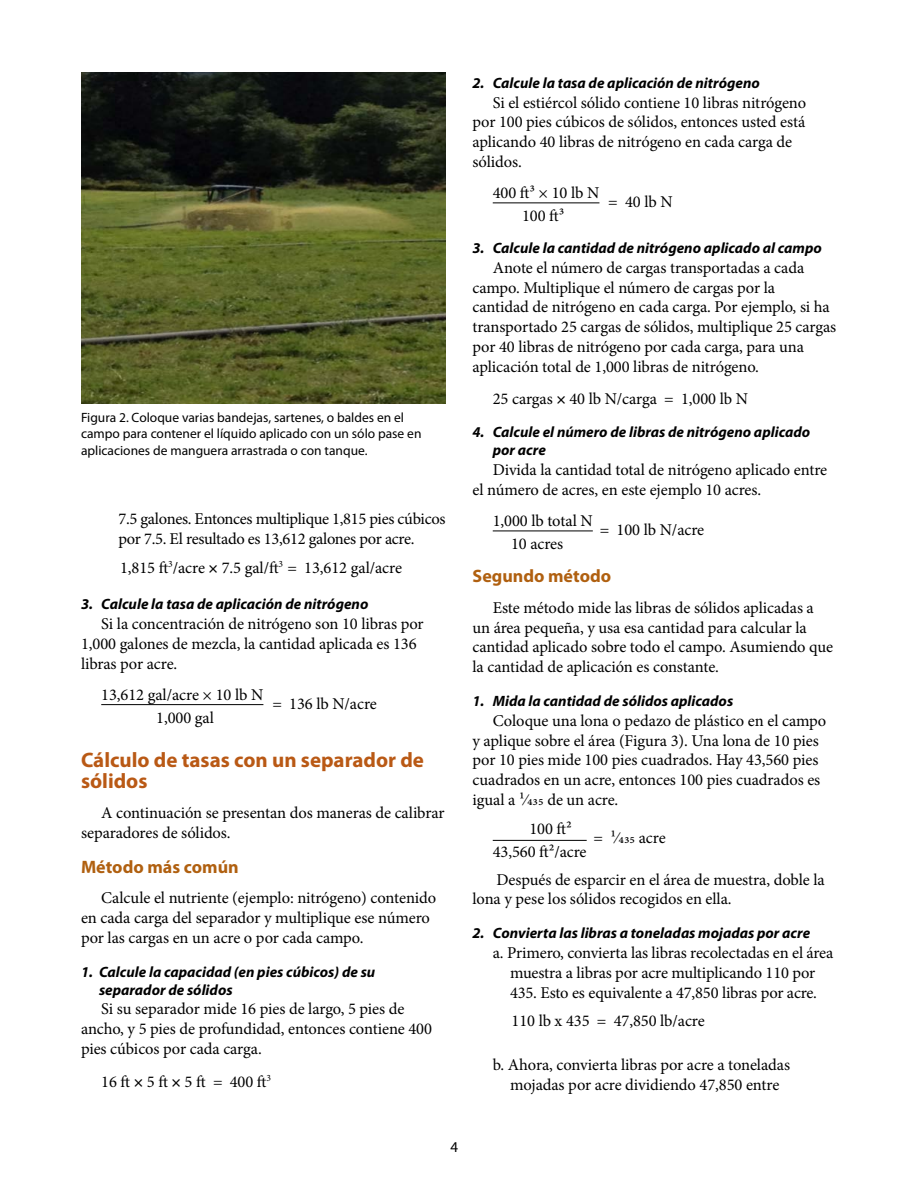
<style>
.page{position:relative;width:918px;height:1188px;background:#fff}
.page>*{position:absolute;margin:0;border:0;box-sizing:border-box;transform-origin:0 0}
.Subhead_1{font:700 21px/21px "Myriad Pro";color:#b95915}
.Subhead_2{font:700 18px "Myriad Pro";color:#b06010}
.Body_text{font:16.5px/19.8px "Minion Pro";letter-spacing:-.005em;color:#000}
.Hanging_indent_1{font:16.5px/19.8px "Minion Pro";letter-spacing:-.015em;color:#000;text-align:center}
.Line_equation{font:16.5px "Minion Pro";letter-spacing:-.005em;color:#000}
.Bottom_fraction__NO{font:16.5px "Minion Pro";letter-spacing:-.005em;color:#000}
.Top_fraction__Line{font:16.5px "Minion Pro";letter-spacing:-.005em;color:#000}
.Top_fraction__NO_Lin{font:16.5px "Minion Pro";letter-spacing:-.005em;color:#000}
.Bottom_fraction__Lin{font:16.5px "Minion Pro";color:#000}
.Subhead_3{font:italic 700 15px/18px "Myriad Pro";color:#000}
.t1{font:15px "Myriad Pro";color:#000}
.t2{font:13.5px/16.2px "Myriad Pro";color:#000}
.s1{font-weight:700}
</style>
<div class="page">
<hr style="left:101px;top:704px;width:162px;height:1px;background:#000">
<hr style="left:493px;top:202px;width:106px;height:1px;background:#000">
<hr style="left:493px;top:531px;width:100px;height:1px;background:#000">
<hr style="left:493px;top:840px;width:94px;height:1px;background:#000">
<img style="left:81px;top:72px;width:365px;height:331px">
<p class="t2" style="left:81px;top:409px;width:342px">Figura 2. Coloque varias bandejas, sartenes, o baldes en el campo para contener el líquido aplicado con un sólo pase en aplicaciones de manguera arrastrada o con tanque.</p>
<p class="Hanging_indent_1" style="left:118px;top:509px;width:329px;text-align:left">7.5 galones. Entonces multiplique 1,815 pies cúbicos por 7.5. El resultado es 13,612 galones por acre.</p>
<p class="Line_equation" style="left:120px;top:556px;width:284px">1,815 ft<sup>3</sup>/acre <span class="s1">×</span> 7.5 gal/ft<sup>3</sup> = 13,612 gal/acre</p>
<p class="Subhead_3" style="left:81px;top:595px;width:289px">3. Calcule la tasa de aplicación de nitrógeno</p>
<p class="Body_text" style="left:81px;top:614px;width:344px;text-indent:20px">Si la concentración de nitrógeno son 10 libras por<br>1,000 galones de mezcla, la cantidad aplicada es 136 libras por acre.</p>
<p class="Top_fraction__Line" style="left:101px;top:683px;width:164px">13,612 gal/acre × 10 lb N</p>
<p class="Bottom_fraction__NO" style="left:156px;top:706px;width:59px">1,000 gal</p>
<p class="Bottom_fraction__NO" style="left:272px;top:693px;width:106px">= 136 lb N/acre</p>
<h2 class="Subhead_1" style="left:81px;top:749px;width:345px">Cálculo de tasas con un separador de sólidos</h2>
<p class="Body_text" style="left:81px;top:803px;width:365px;text-indent:20px">A continuación se presentan dos maneras de calibrar separadores de sólidos.</p>
<h3 class="Subhead_2" style="left:81px;top:855px;width:159px">Método más común</h3>
<p class="Body_text" style="left:81px;top:888px;width:357px;text-indent:20px">Calcule el nutriente (ejemplo: nitrógeno) contenido en cada carga del separador y multiplique ese número por las cargas en un acre o por cada campo.</p>
<p class="Subhead_3" style="left:99px;top:962px;width:278px;text-indent:-18px">1. Calcule la capacidad (en pies cúbicos) de su separador de sólidos</p>
<p class="Body_text" style="left:81px;top:999px;width:353px;text-indent:20px">Si su separador mide 16 pies de largo, 5 pies de ancho, y 5 pies de profundidad, entonces contiene 400 pies cúbicos por cada carga.</p>
<p class="Body_text" style="left:101px;top:1072px;width:171px">16 ft <span class="s1">×</span> 5 ft <span class="s1">×</span> 5 ft = 400 ft<sup>3</sup></p>
<p class="Subhead_3" style="left:472px;top:73px;width:289px">2. Calcule la tasa de aplicación de nitrógeno</p>
<p class="Body_text" style="left:472px;top:92px;width:335px;text-indent:20px">Si el estiércol sólido contiene 10 libras nitrógeno por 100 pies cúbicos de sólidos, entonces usted está aplicando 40 libras de nitrógeno en cada carga de sólidos.</p>
<p class="Top_fraction__Line" style="left:493px;top:182px;width:108px">400 ft3 × 10 lb N</p>
<p class="Bottom_fraction__NO" style="left:522px;top:204px;width:44px">100 ft3</p>
<p class="Bottom_fraction__NO" style="left:608px;top:191px;width:66px">= 40 lb N</p>
<p class="Subhead_3" style="left:472px;top:239px;width:351px">3. Calcule la cantidad de nitrógeno aplicado al campo</p>
<p class="Body_text" style="left:472px;top:258px;width:365px;text-indent:20px">Anote el número de cargas transportadas a cada campo. Multiplique el número de cargas por la<br>cantidad de nitrógeno en cada carga. Por ejemplo, si ha transportado 25 cargas de sólidos, multiplique 25 cargas por 40 libras de nitrógeno por cada carga, para una aplicación total de 1,000 libras de nitrógeno.</p>
<p class="Line_equation" style="left:493px;top:388px;width:257px">25 cargas <span class="s1">×</span> 40 lb N/carga = 1,000 lb N</p>
<p class="Subhead_3" style="left:493px;top:423px;width:319px;text-indent:-20px">4. Calcule el número de libras de nitrógeno aplicado por acre</p>
<p class="Body_text" style="left:472px;top:460px;width:356px;text-indent:20px">Divida la cantidad total de nitrógeno aplicado entre el número de acres, en este ejemplo 10 acres.</p>
<p class="Top_fraction__Line" style="left:493px;top:510px;width:101px">1,000 lb total N</p>
<p class="Bottom_fraction__NO" style="left:511px;top:533px;width:54px">10 acres</p>
<p class="Bottom_fraction__NO" style="left:600px;top:519px;width:106px">= 100 lb N/acre</p>
<h3 class="Subhead_2" style="left:472px;top:565px;width:140px">Segundo método</h3>
<p class="Body_text" style="left:472px;top:598px;width:362px;text-indent:20px">Este método mide las libras de sólidos aplicadas a un área pequeña, y usa esa cantidad para calcular la cantidad aplicado sobre todo el campo. Asumiendo que la cantidad de aplicación es constante.</p>
<p class="Subhead_3" style="left:472px;top:691px;width:262px">1. Mida la cantidad de sólidos aplicados</p>
<p class="Body_text" style="left:472px;top:711px;width:355px;text-indent:20px">Coloque una lona o pedazo de plástico en el campo y aplique sobre el área (Figura 3). Una lona de 10 pies por 10 pies mide 100 pies cuadrados. Hay 43,560 pies cuadrados en un acre, entonces 100 pies cuadrados es igual a 1∕435 de un acre.</p>
<p class="Top_fraction__NO_Lin" style="left:529px;top:818px;width:44px">100 ft²</p>
<p class="Top_fraction__NO_Lin" style="left:594px;top:827px;width:74px">= 1∕435 acre</p>
<p class="Bottom_fraction__Lin" style="left:493px;top:841px;width:95px">43,560 ft²/acre</p>
<p class="Body_text" style="left:472px;top:869px;width:354px;text-indent:24px">Después de esparcir en el área de muestra, doble la lona y pese los sólidos recogidos en ella.</p>
<p class="Subhead_3" style="left:472px;top:924px;width:339px">2. Convierta las libras a toneladas mojadas por acre</p>
<p class="Hanging_indent_1" style="left:493px;top:943px;width:342px">a. Primero, convierta las libras recolectadas en el área muestra a libras por acre multiplicando 110 por<br>435. Esto es equivalente a 47,850 libras por acre.</p>
<p class="Line_equation" style="left:512px;top:1010px;width:195px">110 lb x 435 = 47,850 lb/acre</p>
<p class="Hanging_indent_1" style="left:493px;top:1055px;width:299px">b. Ahora, convierta libras por acre a toneladas mojadas por acre dividiendo 47,850 entre</p>
<p class="t1" style="left:451px;top:1138px;width:9px">4</p>
</div>
